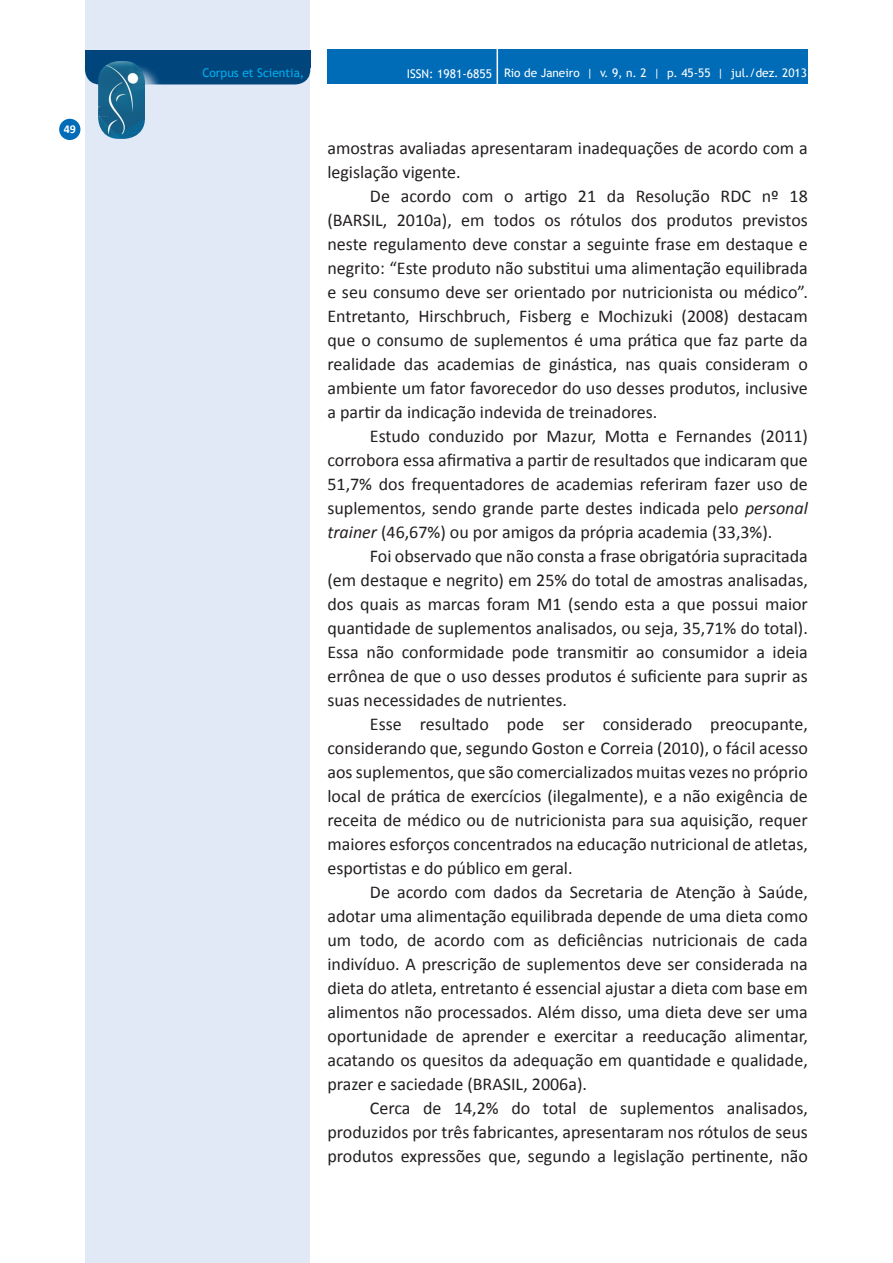
<style>
.page{position:relative;width:893px;height:1263px;background:#fff}
.page>*{position:absolute;margin:0;border:0;box-sizing:border-box;transform-origin:0 0}
.t1{font:18px/24px "Calibri";color:#231f20;text-align:justify}
.t2{font:12px "Trebuchet MS";color:#00aeef}
.t3{font:12px "Trebuchet MS";color:#fff}
.t4{font:700 12px "Calibri";color:#fff}
.t5{font:11.85px "Trebuchet MS";color:#fff}
.s1{font-style:italic}
</style>
<div class="page">
<div style="left:85px;top:0;width:225px;height:1263px;background:#e1e9f6"></div>
<div style="left:327px;top:50px;width:481px;height:34px;background:#006cb7"></div>
<hr style="left:497px;top:3px;width:1px;height:81px;background:#fff">
<div style="left:85px;top:50px;width:225px;height:17px;background:#00467d"></div>
<div style="left:85px;top:50px;width:225px;height:34px;background:#00467d;border-radius:15px"></div>
<div style="left:100px;top:63px;width:64px;height:94px;background:#e1e9f6;opacity:.75"></div>
<img style="left:98px;top:61px;width:47px;height:78px">
<div style="left:98px;top:106px;width:12px;height:11px;background:#155e87;border-radius:3px"></div>
<div style="left:59px;top:119px;width:21px;height:21px;background:#006cb7;border-radius:50%"></div>
<p class="t4" style="left:64px;top:121px;width:14px">49</p>
<p class="t2" style="left:202px;top:66px;width:103px">Corpus et Scientia,</p>
<p class="t3" style="left:407px;top:66px;width:87px">ISSN: 1981-6855</p>
<p class="t5" style="left:504px;top:66px;width:304px">Rio de Janeiro | v. 9, n. 2 | p. 45-55 | jul./dez. 2013</p>
<p class="t1" style="left:327px;top:136px;width:482px">amostras avaliadas apresentaram inadequações de acordo com a legislação vigente.</p>
<p class="t1" style="left:327px;top:184px;width:482px;text-indent:43px">De acordo com o artigo 21 da Resolução RDC nº 18 (BARSIL, 2010a), em todos os rótulos dos produtos previstos neste regulamento deve constar a seguinte frase em destaque e negrito: “Este produto não substitui uma alimentação equilibrada e seu consumo deve ser orientado por nutricionista ou médico”.<br>Entretanto, Hirschbruch, Fisberg e Mochizuki (2008) destacam que o consumo de suplementos é uma prática que faz parte da realidade das academias de ginástica, nas quais consideram o ambiente um fator favorecedor do uso desses produtos, inclusive a partir da indicação indevida de treinadores.</p>
<p class="t1" style="left:327px;top:424px;width:482px;text-indent:43px">Estudo conduzido por Mazur, Motta e Fernandes (2011) corrobora essa afirmativa a partir de resultados que indicaram que 51,7% dos frequentadores de academias referiram fazer uso de suplementos, sendo grande parte destes indicada pelo <span class="s1">personal trainer</span> (46,67%) ou por amigos da própria academia (33,3%).</p>
<p class="t1" style="left:327px;top:544px;width:482px;text-indent:43px">Foi observado que não consta a frase obrigatória supracitada (em destaque e negrito) em 25% do total de amostras analisadas, dos quais as marcas foram M1 (sendo esta a que possui maior quantidade de suplementos analisados, ou seja, 35,71% do total).<br>Essa não conformidade pode transmitir ao consumidor a ideia errônea de que o uso desses produtos é suficiente para suprir as suas necessidades de nutrientes.</p>
<p class="t1" style="left:327px;top:712px;width:482px;text-indent:43px">Esse resultado pode ser considerado preocupante, considerando que, segundo Goston e Correia (2010), o fácil acesso aos suplementos, que são comercializados muitas vezes no próprio local de prática de exercícios (ilegalmente), e a não exigência de receita de médico ou de nutricionista para sua aquisição, requer maiores esforços concentrados na educação nutricional de atletas, esportistas e do público em geral.</p>
<p class="t1" style="left:327px;top:880px;width:482px;text-indent:43px">De acordo com dados da Secretaria de Atenção à Saúde, adotar uma alimentação equilibrada depende de uma dieta como um todo, de acordo com as deficiências nutricionais de cada indivíduo. A prescrição de suplementos deve ser considerada na dieta do atleta, entretanto é essencial ajustar a dieta com base em alimentos não processados. Além disso, uma dieta deve ser uma oportunidade de aprender e exercitar a reeducação alimentar, acatando os quesitos da adequação em quantidade e qualidade, prazer e saciedade (BRASIL, 2006a).</p>
<p class="t1" style="left:327px;top:1096px;width:482px;text-indent:43px">Cerca de 14,2% do total de suplementos analisados, produzidos por três fabricantes, apresentaram nos rótulos de seus produtos expressões que, segundo a legislação pertinente, não</p>
</div>
